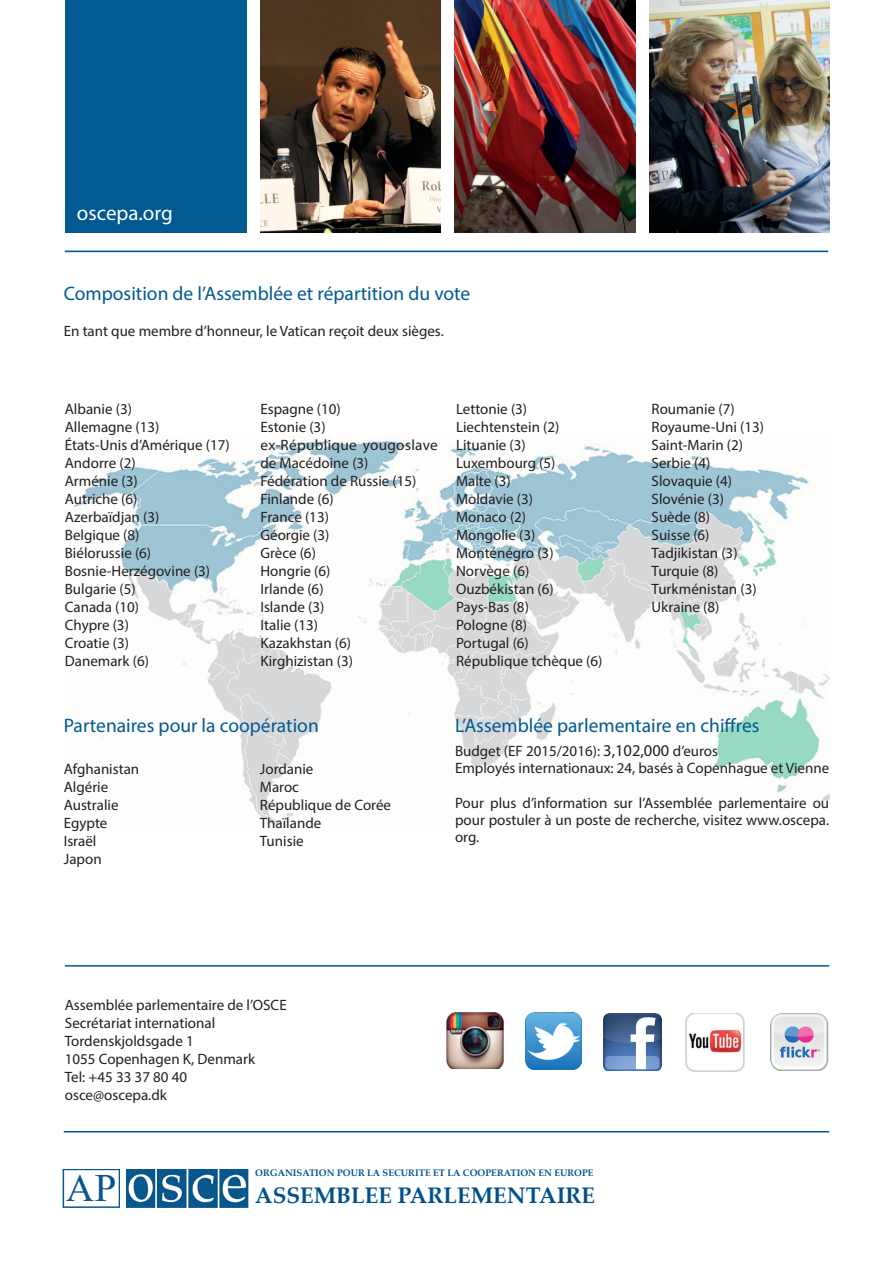
<style>
.page{position:relative;width:893px;height:1263px;background:#fff}
.page>*{position:absolute;margin:0;border:0;box-sizing:border-box;transform-origin:0 0}
.t1{font:38.85px "Times New Roman";color:#09568c}
.t2{font:700 22.5px "Palatino Linotype";color:#015088}
.t3{font:21px "Myriad Pro";color:#fff}
.t4{font:19.5px "Myriad Pro";color:#015a92}
.t5{font:15px/18px "Myriad Pro";color:#231f20}
.t6{font:700 9.45px "Palatino Linotype";color:#015088}
.s1{font-size:16.5px}
</style>
<div class="page">
<svg style="left:119px;top:1169px;width:8px;height:38px"></svg>
<img style="left:127px;top:1169px;width:121px;height:38px">
<img style="left:63px;top:1169px;width:56px;height:38px">
<div style="left:66px;top:1172px;width:50px;height:31px;background:#fff"></div>
<img style="left:68px;top:440px;width:761px;height:385px">
<hr style="left:65px;top:965px;width:764px;height:1px;background:#015a92">
<hr style="left:65px;top:251px;width:763px;height:1px;background:#015a92">
<hr style="left:64px;top:1131px;width:765px;height:1px;background:#015a92">
<img style="left:260px;top:0;width:376px;height:233px">
<img style="left:649px;top:0;width:180px;height:233px">
<div style="left:441px;top:0;width:12px;height:241px;background:#fff"></div>
<div style="left:65px;top:0;width:183px;height:233px;background:#015a92"></div>
<div style="left:247px;top:0;width:12px;height:245px;background:#fff"></div>
<img style="left:604px;top:1013px;width:57px;height:58px">
<img style="left:685px;top:1013px;width:60px;height:59px">
<img style="left:770px;top:1013px;width:59px;height:57px">
<img style="left:525px;top:1013px;width:57px;height:57px">
<img style="left:447px;top:1012px;width:56px;height:57px">
<h3 class="t3" style="left:77px;top:200px;width:98px">oscepa.org</h3>
<h3 class="t4" style="left:64px;top:281px;width:408px">Composition de l’Assemblée et répartition du vote</h3>
<p class="t5" style="left:64px;top:322px;width:382px">En tant que membre d’honneur, le Vatican reçoit deux sièges.</p>
<p class="t5" style="left:65px;top:400px;width:166px">Albanie (3)<br>Allemagne (13)<br>États-Unis d’Amérique (17)<br>Andorre (2)<br>Arménie (3)<br>Autriche (6)<br>Azerbaïdjan (3)<br>Belgique (8)<br>Biélorussie (6)<br>Bosnie-Herzégovine (3)<br>Bulgarie (5)<br>Canada (10)<br>Chypre (3)<br>Croatie (3)<br>Danemark (6)</p>
<p class="t5" style="left:260px;top:400px;width:179px">Espagne (10)<br>Estonie (3)<br>ex-République yougoslave de Macédoine (3)<br>Fédération de Russie (15)<br>Finlande (6)<br>France (13)<br>Géorgie (3)<br>Grèce (6)<br>Hongrie (6)<br>Irlande (6)<br>Islande (3)<br>Italie (13)<br>Kazakhstan (6)<br>Kirghizistan (3)</p>
<p class="t5" style="left:456px;top:400px;width:148px">Lettonie (3)<br>Liechtenstein (2)<br>Lituanie (3)<br>Luxembourg (5)<br>Malte (3)<br>Moldavie (3)<br>Monaco (2)<br>Mongolie (3)<br>Monténégro (3)<br>Norvège (6)<br>Ouzbékistan (6)<br>Pays-Bas (8)<br>Pologne (8)<br>Portugal (6)<br>République tchèque (6)</p>
<p class="t5" style="left:652px;top:400px;width:114px">Roumanie (7)<br>Royaume-Uni (13)<br>Saint-Marin (2)<br>Serbie (4)<br>Slovaquie (4)<br>Slovénie (3)<br>Suède (8)<br>Suisse (6)<br>Tadjikistan (3)<br>Turquie (8)<br>Turkménistan (3)<br>Ukraine (8)</p>
<h3 class="t4" style="left:64px;top:713px;width:257px">Partenaires pour la coopération</h3>
<h3 class="t4" style="left:455px;top:713px;width:306px">L’Assemblée parlementaire en chiffres</h3>
<p class="t5" style="left:455px;top:742px;width:376px;line-height:17.2px">Budget (EF 2015/2016): <span class="s1">3,102,000</span> d’euros<br>Employés internationaux: 24, basés à Copenhague et Vienne</p>
<p class="t5" style="left:455px;top:794px;width:376px;line-height:17.2px;text-align:justify">Pour plus d’information sur l’Assemblée parlementaire ou pour postuler à un poste de recherche, visitez www.oscepa. org.</p>
<p class="t5" style="left:64px;top:760px;width:77px">Afghanistan<br>Algérie<br>Australie<br>Egypte<br>Israël<br>Japon</p>
<p class="t5" style="left:260px;top:760px;width:133px">Jordanie<br>Maroc<br>République de Corée<br>Thaïlande<br>Tunisie</p>
<p class="t5" style="left:65px;top:995px;width:223px">Assemblée parlementaire de l’OSCE<br>Secrétariat international<br>Tordenskjoldsgade 1<br>1055 Copenhagen K, Denmark<br>Tel: +45 33 37 80 40 osce@oscepa.dk</p>
<h1 class="t1" style="left:66px;top:1161px;width:52px">AP</h1>
<p class="t6" style="left:255px;top:1166px;width:340px">ORGANISATION POUR LA SECURITE ET LA COOPERATION EN EUROPE</p>
<h2 class="t2" style="left:255px;top:1180px;width:341px">ASSEMBLEE PARLEMENTAIRE</h2>
</div>
